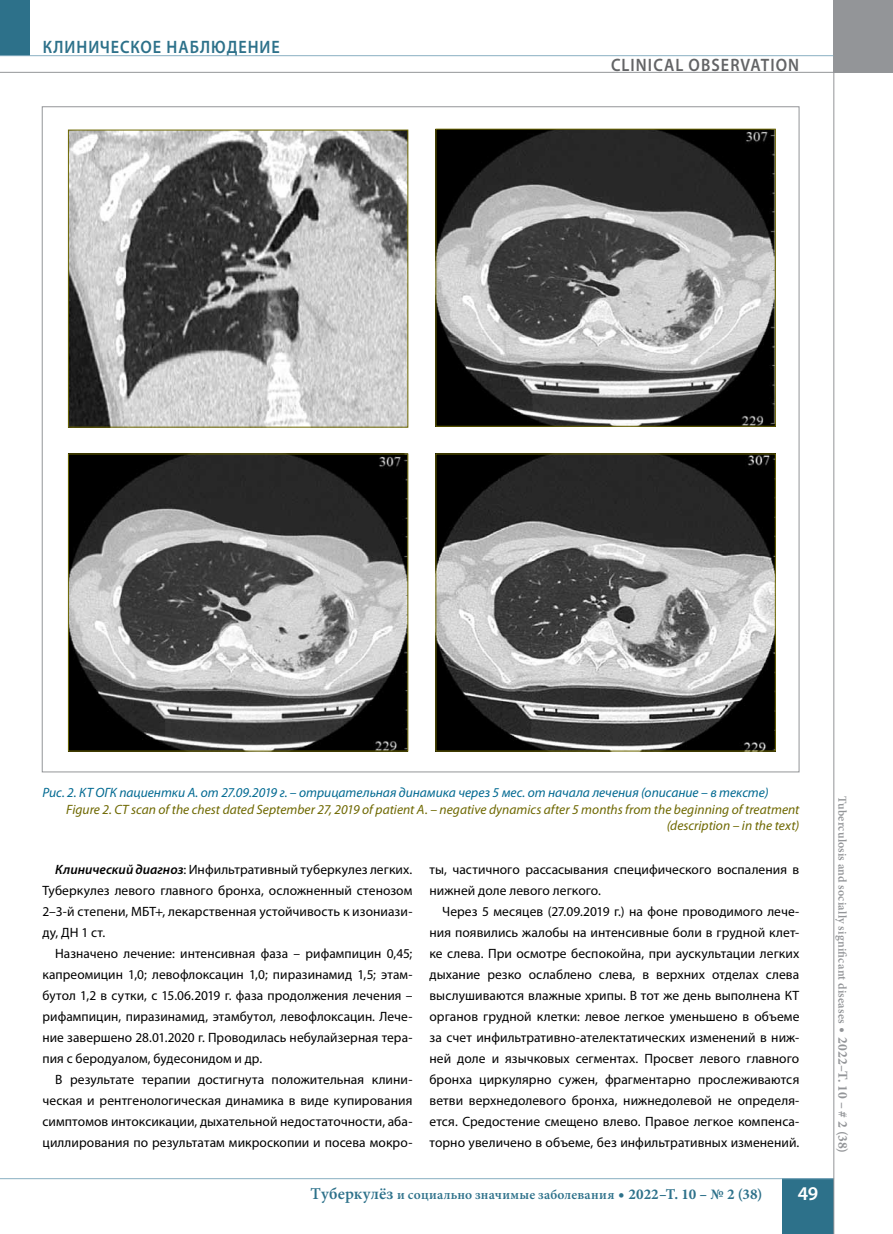
<style>
.page{position:relative;width:893px;height:1234px;background:#fff}
.page>*{position:absolute;margin:0;border:0;box-sizing:border-box;transform-origin:0 0}
.t1{font:600 19.5px "Myriad Pro";color:#fff}
.t2{font:600 18px "Myriad Pro";letter-spacing:.06em;color:#2d718a;scale:.9 1}
.t3{font:600 18px "Myriad Pro";letter-spacing:.065em;color:#636466;scale:.9 1}
.t4{font:13.5px/21px "Myriad Pro";letter-spacing:.005em;color:#000;text-align:justify}
.t5{font:italic 13.5px/16.2px "Myriad Pro";color:#6e6800;text-align:right}
.t6{font:italic 13.5px "Myriad Pro";color:#006991}
.t7{font:600 13.5px "Minion Pro";letter-spacing:.02em;color:#2d718a}
.t8{font:600 12px "Minion Pro";letter-spacing:.015em;color:#939598}
.s1{font-weight:600;font-style:italic}
.s2{font-size:16.5px}
.s3{font-weight:700;font-size:15px}
.s4{font-size:15px}
.s5{font-weight:700;font-size:13.5px}
</style>
<div class="page">
<div style="left:782px;top:1178px;width:51px;height:55px;background:#2d718a"></div>
<div style="left:0;top:0;width:30px;height:55px;background:#2d718a"></div>
<div style="left:833px;top:0;width:60px;height:72px;background:#939598"></div>
<hr style="left:0;top:55px;width:834px;height:1px;background:#89afc2">
<hr style="left:0;top:72px;width:893px;height:1px;background:#939598">
<hr style="left:0;top:1177px;width:834px;height:1px;background:#89afc2">
<hr style="left:833px;top:0;width:1px;height:1233px;background:#939598">
<img style="left:70px;top:132px;width:336px;height:293px">
<div style="left:68px;top:130px;width:340px;height:297px;border:1px solid #6e6800"></div>
<img style="left:70px;top:455px;width:336px;height:294px">
<div style="left:68px;top:453px;width:340px;height:298px;border:1px solid #6e6800"></div>
<img style="left:437px;top:131px;width:337px;height:293px">
<div style="left:435px;top:129px;width:341px;height:297px;border:1px solid #6e6800"></div>
<img style="left:437px;top:455px;width:337px;height:294px">
<div style="left:435px;top:453px;width:341px;height:298px;border:1px solid #6e6800"></div>
<h2 class="t2" style="left:43px;top:35px;width:265px">КЛИНИЧЕСКОЕ НАБЛЮДЕНИЕ</h2>
<h2 class="t3" style="left:611px;top:53px;width:210px">CLINICAL OBSERVATION</h2>
<p class="t6" style="left:43px;top:784px;width:727px">Рис. 2. КТ ОГК пациентки А. от 27.09.2019 г. – отрицательная динамика через 5 мес. от начала лечения (описание – в тексте)</p>
<p class="t5" style="left:66px;top:800px;width:735px">Figure 2. CT scan of the chest dated September 27, 2019 of patient A. – negative dynamics after 5 months from the beginning of treatment (description – in the text)</p>
<p class="t4" style="left:43px;top:858px;width:371px;text-indent:13px"><span class="s1">Клинический диагноз</span>: Инфильтративный туберкулез легких.<br>Туберкулез левого главного бронха, осложненный стенозом 2–3-й степени, МБТ+, лекарственная устойчивость к изониази&shy;ду, ДН 1 ст.</p>
<p class="t4" style="left:43px;top:942px;width:371px;text-indent:13px">Назначено лечение: интенсивная фаза – рифампицин 0,45; капреомицин 1,0; левофлоксацин 1,0; пиразинамид 1,5; этам&shy;бутол 1,2 в сутки, с 15.06.2019 г. фаза продолжения лечения – рифампицин, пиразинамид, этамбутол, левофлоксацин. Лече&shy;ние завершено 28.01.2020 г. Проводилась небулайзерная тера&shy;пия с беродуалом, будесонидом и др.</p>
<p class="t4" style="left:43px;top:1068px;width:371px;text-indent:13px">В результате терапии достигнута положительная клини&shy;ческая и рентгенологическая динамика в виде купирования симптомов интоксикации, дыхательной недостаточности, аба&shy;циллирования по результатам микроскопии и посева мокро-</p>
<p class="t4" style="left:429px;top:858px;width:371px">ты, частичного рассасывания специфического воспаления в нижней доле левого легкого.</p>
<p class="t4" style="left:429px;top:900px;width:371px;text-indent:13px">Через 5 месяцев (27.09.2019 г.) на фоне проводимого лече&shy;ния появились жалобы на интенсивные боли в грудной клет&shy;ке слева. При осмотре беспокойна, при аускультации легких дыхание резко ослаблено слева, в верхних отделах слева выслушиваются влажные хрипы. В тот же день выполнена КТ органов грудной клетки: левое легкое уменьшено в объеме за счет инфильтративно-ателектатических изменений в ниж&shy;ней доле и язычковых сегментах. Просвет левого главного бронха циркулярно сужен, фрагментарно прослеживаются ветви верхнедолевого бронха, нижнедолевой не определя&shy;ется. Средостение смещено влево. Правое легкое компенса&shy;торно увеличено в объеме, без инфильтративных изменений.</p>
<p class="t7" style="left:310px;top:1185px;width:454px"><span class="s2">Туберкулёз</span> и социально значимые заболевания <span class="s2">•</span> <span class="s3">2022–Т. 10 – № 2 (38)</span></p>
<h1 class="t1" style="left:798px;top:1180px;width:22px">49</h1>
<p class="t8" style="left:851px;top:796px;width:358px;rotate:90deg">Tuberculosis and socially significant diseases <span class="s4">•</span> <span class="s5">2022–Т. 10 – # 2 (38)</span></p>
</div>
